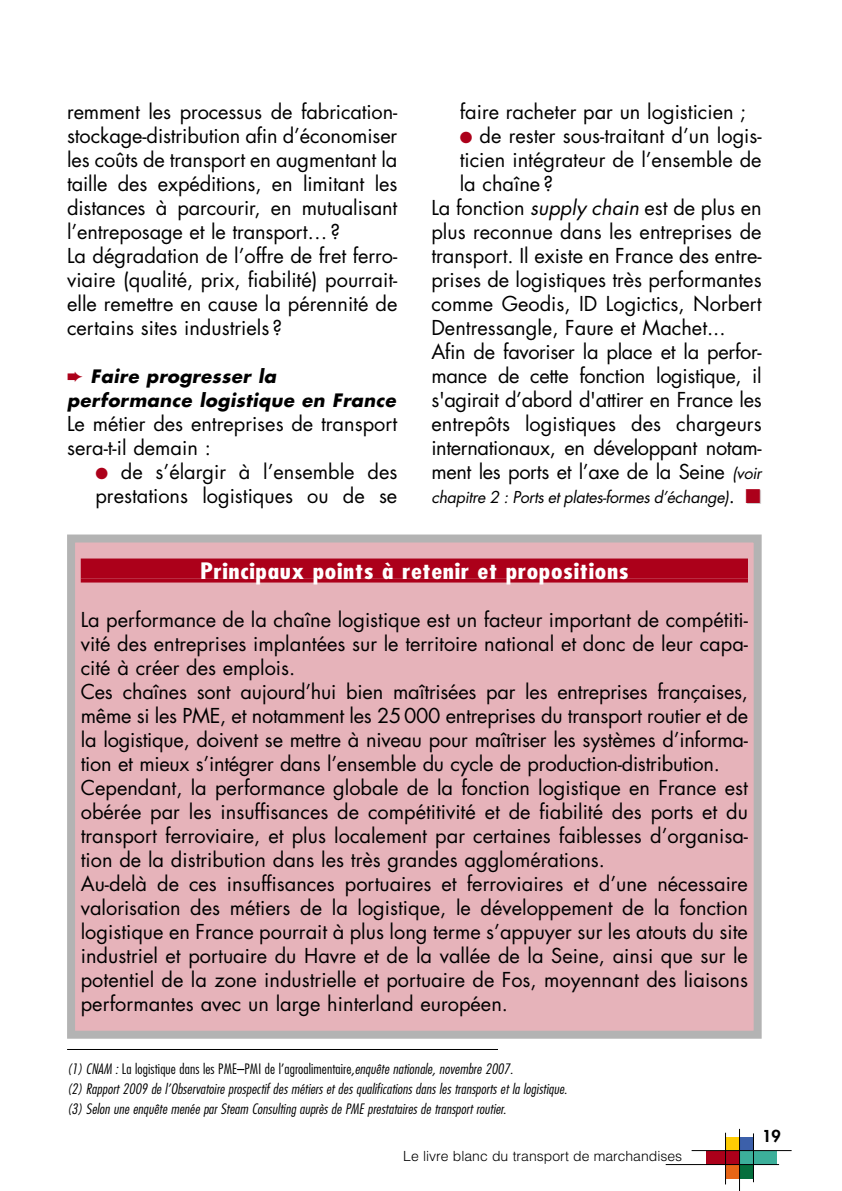
<style>
.page{position:relative;width:842px;height:1191px;background:#fff}
.page>*{position:absolute;margin:0;border:0;box-sizing:border-box;transform-origin:0 0}
.t1{font:700 condensed 22px "Futura";letter-spacing:.025em;color:#fff;scale:1.2 1}
.t2{font:20px/24px "Futura";color:#000}
.t3{font:20px "Futura";letter-spacing:-.02em;color:#000}
.t4{font:italic 700 18px/24px "Futura";color:#000}
.t5{font:italic 16px "Futura";color:#000}
.t6{font:800 16px "Futura";color:#000}
.t7{font:italic 300 condensed 14px/20px "Futura";color:#000;scale:1.05 1}
.t8{font:300 14px "Helvetica";color:#000}
.s1{color:#ac001a}
.s2{font-style:italic}
.s3{font-style:italic;font-size:16px}
.s4{font-style:normal;font-size:20px}
.s5{color:#ccc}
.s6{font-style:normal}
</style>
<div class="page">
<div style="left:739px;top:1136px;width:14px;height:14px;background:#3c60aa"></div>
<div style="left:725px;top:1136px;width:14px;height:14px;background:#ffcc03"></div>
<div style="left:739px;top:1150px;width:38px;height:14px;background:#3caf9a"></div>
<div style="left:706px;top:1150px;width:33px;height:14px;background:#ac001a"></div>
<div style="left:725px;top:1164px;width:14px;height:14px;background:#e76516"></div>
<div style="left:739px;top:1164px;width:14px;height:14px;background:#046f3d"></div>
<hr style="left:692px;top:1150px;width:100px;height:1px;background:#000">
<hr style="left:666px;top:1164px;width:113px;height:1px;background:#000">
<hr style="left:739px;top:1128px;width:1px;height:63px;background:#000">
<hr style="left:753px;top:1133px;width:1px;height:49px;background:#000">
<hr style="left:725px;top:1132px;width:1px;height:52px;background:#000">
<div style="left:71px;top:538px;width:687px;height:496px;background:#e6b3ba"></div>
<div style="left:81px;top:558px;width:667px;height:20px;background:#ac001a"></div>
<svg style="left:81px;top:578px;width:667px;height:4px;background:#af0b23"></svg>
<div style="left:67px;top:534px;width:695px;height:504px;border:8px solid #b3b3b3"></div>
<hr style="left:67px;top:1049px;width:431px;height:1px;background:#000">
<p class="t2" style="left:67px;top:101px;width:332px">remment les processus de fabrication&shy;stockage-distribution afin d’économiser les coûts de transport en augmentant la taille des expéditions, en limitant les distances à parcourir, en mutualisant l’entreposage et le transport…?<br>La dégradation de l’offre de fret ferro&shy;viaire (qualité, prix, fiabilité) pourrait&shy;elle remettre en cause la pérennité de certains sites industriels ?</p>
<p class="t4" style="left:67px;top:366px;width:333px"><span class="s1">➨</span> Faire progresser la performance logistique en France</p>
<p class="t2" style="left:67px;top:413px;width:332px">Le métier des entreprises de transport sera-t-il demain :</p>
<p class="t2" style="left:95px;top:461px;width:303px"><span class="s1">●</span> de s’élargir à l’ensemble des prestations logistiques ou de se</p>
<p class="t2" style="left:460px;top:101px;width:288px">faire racheter par un logisticien ;</p>
<p class="t2" style="left:460px;top:125px;width:303px"><span class="s1">●</span> de rester sous-traitant d’un logis-</p>
<p class="t2" style="left:460px;top:149px;width:303px">ticien intégrateur de l’ensemble de</p>
<p class="t2" style="left:460px;top:173px;width:95px">la chaîne ?</p>
<p class="t2" style="left:431px;top:197px;width:332px">La fonction <span class="s2">supply chain</span>est de plus en</p>
<p class="t2" style="left:431px;top:221px;width:332px">plus reconnue dans les entreprises de</p>
<p class="t2" style="left:431px;top:245px;width:332px">transport. Il existe en France des entre-</p>
<p class="t2" style="left:431px;top:269px;width:332px">prises de logistiques très performantes</p>
<p class="t2" style="left:431px;top:293px;width:332px">comme Geodis, ID Logictics, Norbert</p>
<p class="t2" style="left:431px;top:317px;width:296px">Dentressangle, Faure et Machet...</p>
<p class="t3" style="left:431px;top:342px;width:332px">Afin de favoriser la place et la perfor-</p>
<p class="t3" style="left:431px;top:366px;width:332px">mance de cette fonction logistique, il</p>
<p class="t3" style="left:431px;top:390px;width:332px">s'agirait d’abord d'attirer en France les</p>
<p class="t2" style="left:431px;top:413px;width:332px">entrepôts logistiques des chargeurs</p>
<p class="t3" style="left:431px;top:438px;width:332px">internationaux, en développant notam-</p>
<p class="t3" style="left:431px;top:462px;width:335px">ment les ports et l’axe de la Seine <span class="s3">(voir</span></p>
<p class="t5" style="left:431px;top:490px;width:332px">chapitre 2 : Ports et plates-formes d’échange)<span class="s4">.</span> <span class="s5">■</span></p>
<p class="t1" style="left:200px;top:561px;width:359px">Principaux points à retenir et propositions</p>
<p class="t2" style="left:81px;top:609px;width:669px">La performance de la chaîne logistique est un facteur important de compétiti&shy;vité des entreprises implantées sur le territoire national et donc de leur capa&shy;cité à créer des emplois.<br>Ces chaînes sont aujourd’hui bien maîtrisées par les entreprises françaises, même si les PME, et notamment les 25000 entreprises du transport routier et de la logistique, doivent se mettre à niveau pour maîtriser les systèmes d’informa&shy;tion et mieux s’intégrer dans l’ensemble du cycle de production-distribution.<br>Cependant, la performance globale de la fonction logistique en France est obérée par les insuffisances de compétitivité et de fiabilité des ports et du transport ferroviaire, et plus localement par certaines faiblesses d’organisa&shy;tion de la distribution dans les très grandes agglomérations.<br>Au-delà de ces insuffisances portuaires et ferroviaires et d’une nécessaire valorisation des métiers de la logistique, le développement de la fonction logistique en France pourrait à plus long terme s’appuyer sur les atouts du site industriel et portuaire du Havre et de la vallée de la Seine, ainsi que sur le potentiel de la zone industrielle et portuaire de Fos, moyennant des liaisons performantes avec un large hinterland européen.</p>
<p class="t7" style="left:67px;top:1059px;width:480px">(1) CNAM : <span class="s6">La logistique dans les PME–PMI de l’agroalimentaire</span>,enquête nationale, novembre 2007.<br>(2) Rapport 2009 de l’Observatoire prospectif des métiers et des qualifications dans les transports et la logistique. (3) Selon une enquête menée par Steam Consulting auprès de PME prestataires de transport routier.</p>
<p class="t8" style="left:403px;top:1150px;width:280px">Le livre blanc du transport de marchandises</p>
<p class="t6" style="left:762px;top:1128px;width:20px">19</p>
</div>
